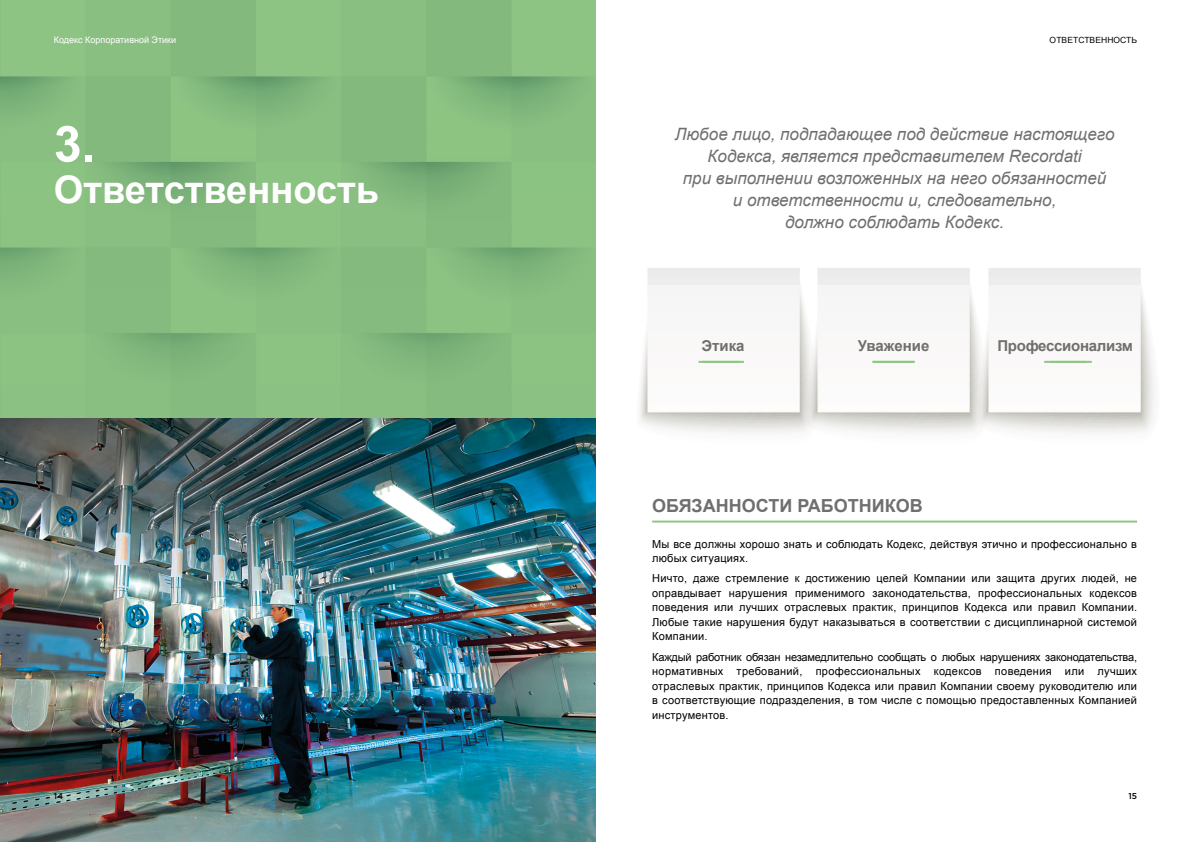
<style>
.page{position:relative;width:1191px;height:842px;background:#fff}
.page>*{position:absolute;margin:0;border:0;box-sizing:border-box;transform-origin:0 0}
.t1{font:700 50px "Arial";color:#fff}
.t2{font:700 38px "Arial";color:#fff}
.t3{font:700 18px "Arial";color:#706f6f}
.t4{font:italic 17px/22px "Arial";color:#706f6f;text-align:center}
.t5{font:700 15px "Arial";letter-spacing:-.02em;color:#706f6f}
.t6{font:700 15px "Arial";color:#706f6f}
.t7{font:11px/14.5px "Arial";letter-spacing:.02em;color:#000;text-align:justify}
.t8{font:9px "Arial";color:#fff}
.t9{font:8.5px "Arial";letter-spacing:.01em;color:#000}
.t10{font:500 8.5px "Gotham";color:#000}
</style>
<div class="page">
<img style="left:1007px;top:268px;width:148px;height:165px">
<img style="left:639px;top:268px;width:142px;height:165px">
<img style="left:781px;top:268px;width:226px;height:165px">
<hr style="left:698px;top:361px;width:42px;height:2px;background:#90c685">
<hr style="left:1049px;top:361px;width:42px;height:2px;background:#90c685">
<img style="left:0;top:0;width:595px;height:418px">
<img style="left:0;top:418px;width:595px;height:424px">
<hr style="left:702px;top:361px;width:42px;height:2px;background:#90c685">
<hr style="left:872px;top:361px;width:42px;height:2px;background:#90c685">
<hr style="left:1044px;top:361px;width:42px;height:2px;background:#90c685">
<hr style="left:652px;top:521px;width:485px;height:2px;background:#90c685">
<p class="t8" style="left:54px;top:33px;width:124px">Кодекс Корпоративной Этики</p>
<p class="t9" style="left:1049px;top:34px;width:89px">ОТВЕТСТВЕННОСТЬ</p>
<h1 class="t1" style="left:54px;top:111px;width:43px">3.</h1>
<h2 class="t2" style="left:54px;top:165px;width:327px">Ответственность</h2>
<h3 class="t4" style="left:675px;top:123px;width:441px">Любое лицо, подпадающее под действие настоящего Кодекса, является представителем Recordati<br>при выполнении возложенных на него обязанностей<br>и ответственности и, следовательно,<br>должно соблюдать Кодекс.</h3>
<h3 class="t5" style="left:701px;top:336px;width:45px">Этика</h3>
<h3 class="t6" style="left:858px;top:336px;width:73px">Уважение</h3>
<h3 class="t5" style="left:997px;top:336px;width:137px">Профессионализм</h3>
<h3 class="t3" style="left:652px;top:494px;width:272px">ОБЯЗАННОСТИ РАБОТНИКОВ</h3>
<p class="t7" style="left:652px;top:537px;width:486px">Мы все должны хорошо знать и соблюдать Кодекс, действуя этично и профессионально в любых ситуациях.</p>
<p class="t7" style="left:652px;top:571px;width:486px">Ничто, даже стремление к достижению целей Компании или защита других людей, не оправдывает нарушения применимого законодательства, профессиональных кодексов поведения или лучших отраслевых практик, принципов Кодекса или правил Компании.<br>Любые такие нарушения будут наказываться в соответствии с дисциплинарной системой Компании.</p>
<p class="t7" style="left:652px;top:650px;width:486px">Каждый работник обязан незамедлительно сообщать о любых нарушениях законодательства, нормативных требований, профессиональных кодексов поведения или лучших отраслевых практик, принципов Кодекса или правил Компании своему руководителю или в соответствующие подразделения, в том числе с помощью предоставленных Компанией инструментов.</p>
<p class="t10" style="left:54px;top:791px;width:11px">14</p>
<p class="t10" style="left:1128px;top:791px;width:10px">15</p>
</div>
